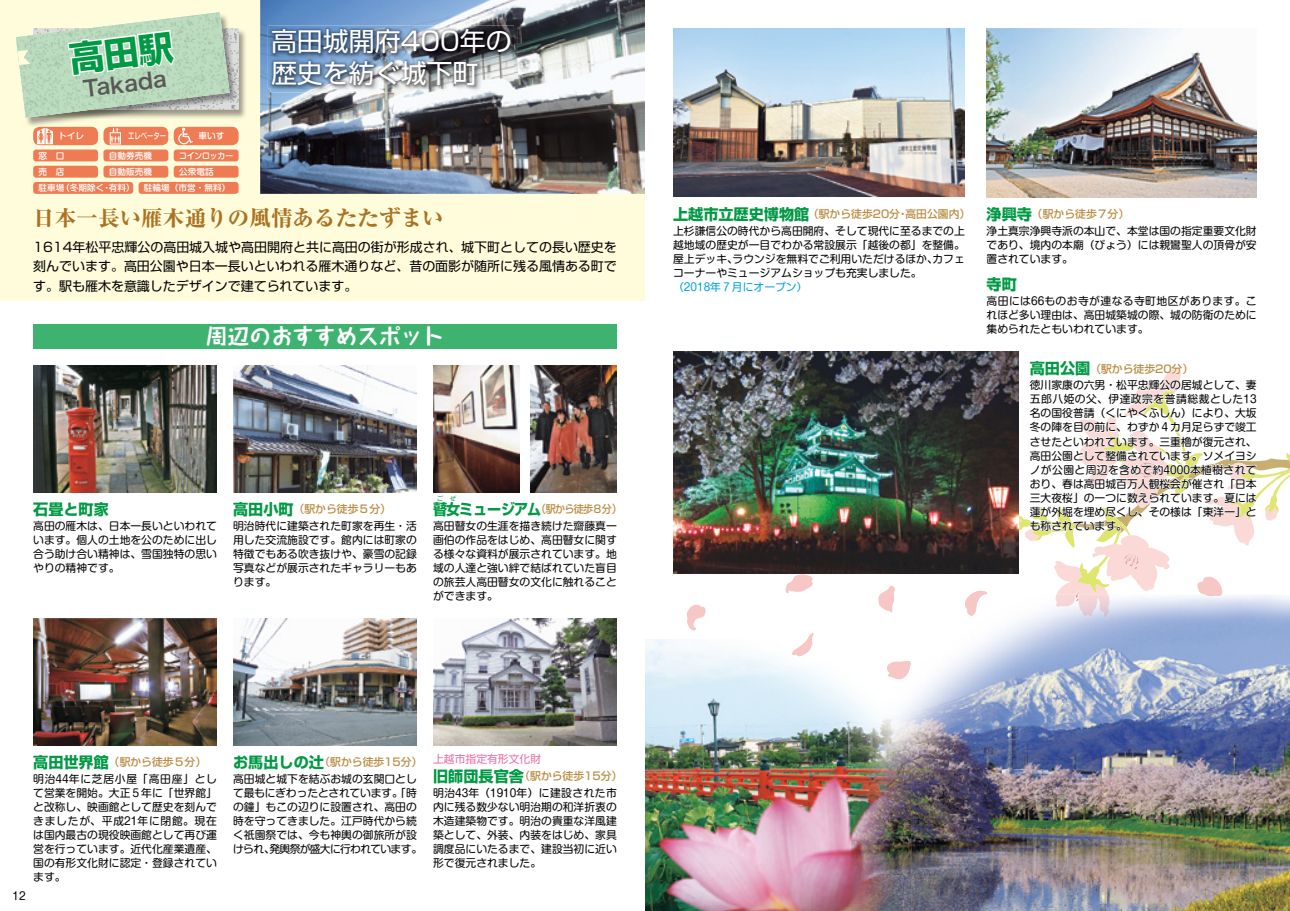
<style>
.page{position:relative;width:1290px;height:911px;background:#fff}
.page>*{position:absolute;margin:0;border:0;box-sizing:border-box;transform-origin:0 0}
.t1{font:25.88px/31.4px "Shin Go Pro";color:#fff}
.t2{font:800 21.62px "Ryumin Pro";color:#aa7323}
.t3{font:700 21.62px "Taka Hand Std";color:#fff}
.t4{font:21.62px "Hira Kaku Pro W6";color:#5a5757}
.t5{font:700 15.12px "Shin Go Pro";color:#094}
.t6{font:700 15.12px "Shin Go Pro";color:#094;scale:.93 1}
.t7{font:13px/19.5px "Shin Go Pro";color:#000;text-align:justify}
.t8{font:10.75px/14px "Shin M Go Pro";color:#000;text-align:justify}
.t9{font:500 10.75px "Shin Go Pro";color:#ba8d45}
.t10{font:10.75px/16.8px "Shin Go Pro";color:#eb6ea5}
.t11{font:500 10.75px "Shin Go Pro";letter-spacing:-.075em;color:#ba8d45;scale:.93 1}
.t12{font:10.75px "Shin M Go Pro";color:#00a1e9}
.t13{font:500 8.62px/16.2px "Shin M Go Pro";color:#fff}
.t14{font:500 8.62px/16.2px "Shin M Go Pro";color:#fff;scale:.9 1}
.t15{font:500 8.62px "Shin M Go Pro";color:#fff;scale:.73 1}
.t16{font:700 6.5px "Shin Go Pro";color:#094}
.s1{font-weight:700;font-size:15.12px;color:#094}
.s2{font-weight:500;color:#ba8d45}
</style>
<div class="page">
<img style="left:645px;top:639px;width:206px;height:272px">
<svg style="left:971px;top:590px;width:16px;height:4px"></svg>
<svg style="left:881px;top:585px;width:14px;height:9px"></svg>
<svg style="left:687px;top:604px;width:19px;height:26px"></svg>
<svg style="left:785px;top:574px;width:28px;height:19px"></svg>
<svg style="left:790px;top:633px;width:24px;height:24px"></svg>
<div style="left:0;top:0;width:645px;height:301px;background:#fffcdb"></div>
<img style="left:260px;top:0;width:385px;height:194px">
<img style="left:239px;top:30px;width:6px;height:88px">
<img style="left:26px;top:109px;width:213px;height:18px">
<img style="left:230px;top:28px;width:9px;height:81px">
<img style="left:433px;top:366px;width:87px;height:126px">
<img style="left:530px;top:366px;width:87px;height:126px">
<img style="left:233px;top:366px;width:184px;height:126px">
<img style="left:233px;top:619px;width:184px;height:126px">
<img style="left:33px;top:619px;width:184px;height:126px">
<img style="left:433px;top:619px;width:184px;height:126px">
<img style="left:986px;top:28px;width:271px;height:169px">
<img style="left:271px;top:28px;width:247px;height:65px">
<img style="left:268px;top:26px;width:246px;height:63px">
<img style="left:271px;top:28px;width:243px;height:61px">
<div style="left:174px;top:127px;width:65px;height:18px;background:#ee7b53;border-radius:6px"></div>
<svg style="left:178px;top:128px;width:15px;height:16px"></svg>
<div style="left:33px;top:149px;width:65px;height:12px;background:#ee7b53;border-radius:3px"></div>
<div style="left:33px;top:166px;width:65px;height:12px;background:#ee7b53;border-radius:3px"></div>
<div style="left:174px;top:149px;width:65px;height:12px;background:#ee7b53;border-radius:3px"></div>
<div style="left:174px;top:166px;width:65px;height:12px;background:#ee7b53;border-radius:3px"></div>
<div style="left:103px;top:149px;width:65px;height:12px;background:#ee7b53;border-radius:3px"></div>
<div style="left:103px;top:166px;width:65px;height:12px;background:#ee7b53;border-radius:3px"></div>
<div style="left:33px;top:182px;width:100px;height:12px;background:#ee7b53;border-radius:3px"></div>
<div style="left:139px;top:182px;width:100px;height:12px;background:#ee7b53;border-radius:3px"></div>
<div style="left:33px;top:127px;width:65px;height:18px;background:#ee7b53;border-radius:6px"></div>
<svg style="left:37px;top:128px;width:16px;height:16px"></svg>
<div style="left:103px;top:127px;width:65px;height:18px;background:#ee7b53;border-radius:6px"></div>
<div style="left:110px;top:132px;width:11px;height:12px;border:1px solid #fff"></div>
<svg style="left:110px;top:128px;width:11px;height:15px"></svg>
<img style="left:33px;top:366px;width:184px;height:126px">
<img style="left:673px;top:28px;width:292px;height:169px">
<div style="left:33px;top:323px;width:584px;height:25px;background:#3eb370"></div>
<img style="left:673px;top:352px;width:346px;height:221px">
<img style="left:912px;top:594px;width:378px;height:317px">
<img style="left:851px;top:679px;width:61px;height:232px">
<img style="left:964px;top:594px;width:21px;height:22px">
<img style="left:887px;top:661px;width:24px;height:18px">
<img style="left:878px;top:594px;width:16px;height:18px">
<svg style="left:1011px;top:354px;width:279px;height:247px"></svg>
<img style="left:1055px;top:594px;width:55px;height:23px">
<svg style="left:1265px;top:891px;width:12px;height:9px"></svg>
<svg style="left:16px;top:12px;width:214px;height:106px;background:#c6dac3"></svg>
<h2 class="t4" style="left:81px;top:69px;width:85px;rotate:-7deg">Takada</h2>
<p class="t13" style="left:58px;top:127px;width:27px">トイレ</p>
<p class="t15" style="left:128px;top:129px;width:53px">エレベーター</p>
<p class="t13" style="left:199px;top:127px;width:27px">車いす</p>
<p class="t13" style="left:109px;top:146px;width:45px">自動券売機</p>
<p class="t13" style="left:109px;top:162px;width:45px">自動販売機</p>
<p class="t13" style="left:39px;top:179px;width:193px">駐車場（冬期除く・有料） 駐輪場（市営・無料）</p>
<p class="t13" style="left:39px;top:146px;width:27px">窓　口売　店</p>
<p class="t14" style="left:179px;top:146px;width:62px">コインロッカー公衆電話</p>
<h1 class="t1" style="left:271px;top:23px;width:242px">高田城開府400年の歴史を紡ぐ城下町</h1>
<h2 class="t2" style="left:33px;top:201px;width:412px">日本一長い雁木通りの風情あるたたずまい</h2>
<p class="t7" style="left:33px;top:235px;width:585px">1614年松平忠輝公の高田城入城や高田開府と共に高田の街が形成され、城下町としての長い歴史を刻んでいます。高田公園や日本一長いといわれる雁木通りなど、昔の面影が随所に残る風情ある町です。駅も雁木を意識したデザインで建てられています。</p>
<h2 class="t3" style="left:206px;top:321px;width:239px">周辺のおすすめスポット</h2>
<h3 class="t5" style="left:33px;top:497px;width:77px">石畳と町家</h3>
<p class="t8" style="left:33px;top:517px;width:185px">高田の雁木は、日本一長いといわれています。個人の土地を公のために出し合う助け合い精神は、雪国独特の思いやりの精神です。</p>
<p class="t9" style="left:233px;top:500px;width:159px"><span class="s1">高田小町</span>（駅から徒歩５分）</p>
<p class="t8" style="left:233px;top:517px;width:185px">明治時代に建築された町家を再生・活用した交流施設です。館内には町家の特徴でもある吹き抜けや、豪雪の記録写真などが展示されたギャラリーもあります。</p>
<p class="t16" style="left:437px;top:493px;width:8px">ご</p>
<p class="t16" style="left:450px;top:493px;width:8px">ぜ</p>
<p class="t11" style="left:459px;top:500px;width:176px"><span class="s1">ミュージアム</span>（駅から徒歩８分）</p>
<p class="t8" style="left:433px;top:517px;width:185px">高田瞽女の生涯を描き続けた齋藤真一画伯の作品をはじめ、高田瞽女に関する様々な資料が展示されています。地域の人達と強い絆で結ばれていた盲目の旅芸人高田瞽女の文化に触れることができます。</p>
<h3 class="t6" style="left:433px;top:497px;width:31px">瞽女</h3>
<p class="t9" style="left:673px;top:205px;width:299px"><span class="s1">上越市立歴史博物館</span>（駅から徒歩20分・高田公園内）</p>
<p class="t8" style="left:673px;top:222px;width:293px">上杉謙信公の時代から高田開府、そして現代に至るまでの上越地域の歴史が一目でわかる常設展示「越後の都」を整備。屋上デッキ、ラウンジを無料でご利用いただけるほか、カフェコーナーやミュージアムショップも充実しました。</p>
<p class="t12" style="left:673px;top:278px;width:136px">（2018年７月にオープン）</p>
<p class="t9" style="left:986px;top:205px;width:144px"><span class="s1">浄興寺</span>（駅から徒歩７分）</p>
<p class="t8" style="left:986px;top:222px;width:272px">浄土真宗浄興寺派の本山で、本堂は国の指定重要文化財であり、境内の本廟（びょう）には親鸞聖人の頂骨が安置されています。</p>
<h3 class="t5" style="left:986px;top:272px;width:32px">寺町</h3>
<p class="t8" style="left:986px;top:293px;width:272px">高田には66ものお寺が連なる寺町地区があります。これほど多い理由は、高田城築城の際、城の防衛のために集められたともいわれています。</p>
<p class="t9" style="left:1030px;top:360px;width:165px"><span class="s1">高田公園</span>（駅から徒歩20分）</p>
<p class="t8" style="left:1030px;top:377px;width:228px">徳川家康の六男・松平忠輝公の居城として、妻五郎八姫の父、伊達政宗を普請総裁とした13名の国役普請（くにやくふしん）により、大坂冬の陣を目の前に、わずか４カ月足らずで竣工させたといわれています。三重櫓が復元され、高田公園として整備されています。ソメイヨシノが公園と周辺を含めて約4000本植樹されており、春は高田城百万人観桜会が催され「日本三大夜桜」の一つに数えられています。夏には蓮が外堀を埋め尽くし、その様は「東洋一」とも称されています。</p>
<p class="t8" style="left:13px;top:887px;width:15px">12</p>
<p class="t9" style="left:33px;top:753px;width:174px"><span class="s1">高田世界館</span>（駅から徒歩５分）</p>
<p class="t8" style="left:33px;top:770px;width:185px">明治44年に芝居小屋「高田座」として営業を開始。大正５年に「世界館」と改称し、映画館として歴史を刻んできましたが、平成21年に閉館。現在は国内最古の現役映画館として再び運営を行っています。近代化産業遺産、国の有形文化財に認定・登録されています。</p>
<p class="t9" style="left:233px;top:753px;width:191px"><span class="s1">お馬出しの辻</span>（駅から徒歩15分）</p>
<p class="t8" style="left:233px;top:770px;width:191px;text-align:left">高田城と城下を結ぶお城の玄関口として最もにぎわったとされています。「時の鐘」もこの辺りに設置され、高田の時を守ってきました。江戸時代から続く祇園祭では、今も神輿の御旅所が設けられ、発輿祭が盛大に行われています。</p>
<p class="t10" style="left:433px;top:749px;width:191px">上越市指定有形文化財<br><span class="s1">旧師団長官舎</span><span class="s2">（駅から徒歩15分）</span></p>
<p class="t8" style="left:433px;top:784px;width:185px">明治43年（1910年）に建設された市内に残る数少ない明治期の和洋折衷の木造建築物です。明治の貴重な洋風建築として、外装、内装をはじめ、家具調度品にいたるまで、建設当初に近い形で復元されました。</p>
</div>
